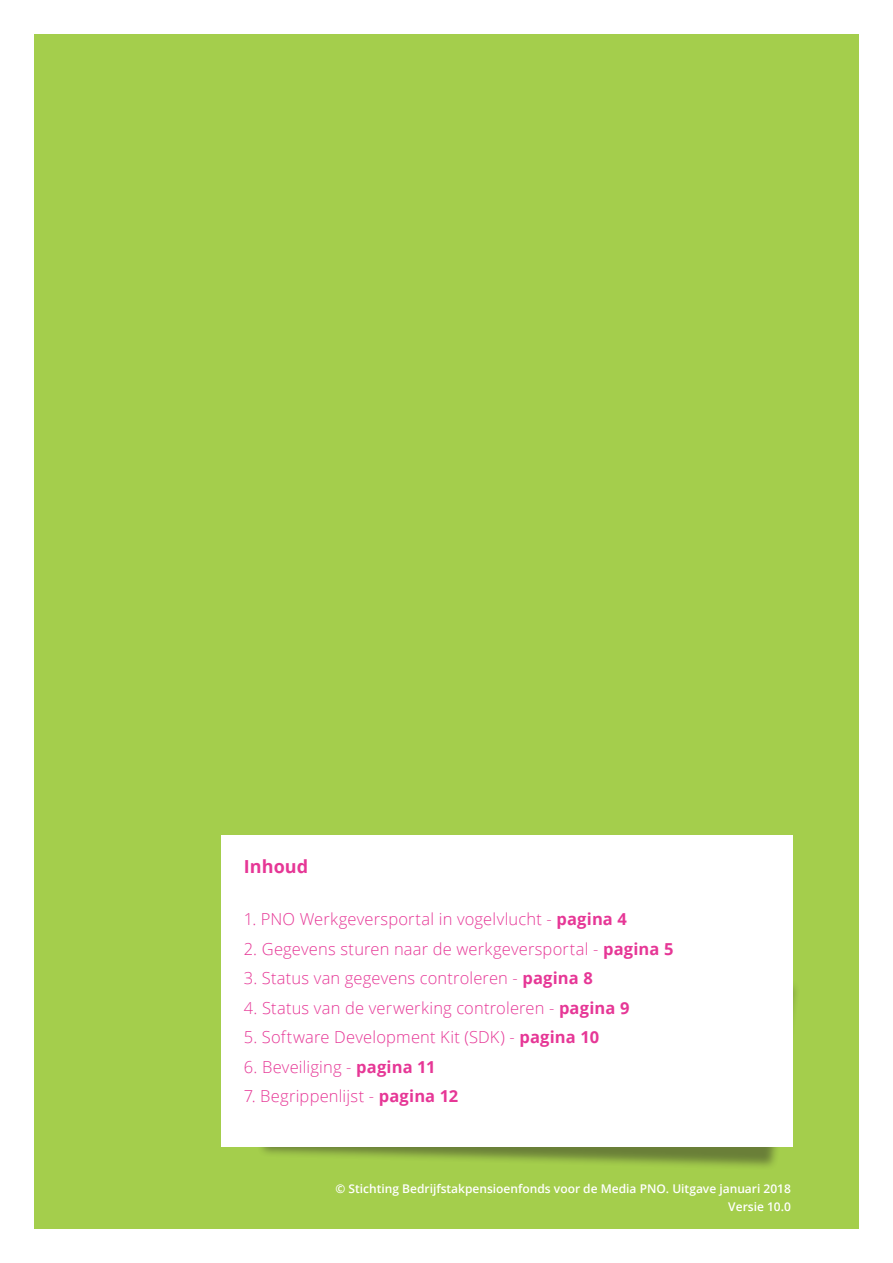
<style>
.page{position:relative;width:893px;height:1263px;background:#fff}
.page>*{position:absolute;margin:0;border:0;box-sizing:border-box;transform-origin:0 0}
.t1{font:700 18px "Open Sans";letter-spacing:.005em;color:#e63796}
.t2{font:300 16.5px "Open Sans";letter-spacing:.01em;color:#e63796}
.Basis_-_Voettekst{font:600 12px "Open Sans";color:#fff}
.s1{font-weight:700}
</style>
<div class="page">
<div style="left:34px;top:34px;width:825px;height:1195px;background:#a4ce4c"></div>
<div style="left:243px;top:980px;width:558px;height:191px;background:#231f20;opacity:.45"></div>
<div style="left:221px;top:835px;width:572px;height:311px;background:#fff"></div>
<p class="t1" style="left:244px;top:854px;width:66px">Inhoud</p>
<p class="t2" style="left:244px;top:908px;width:385px">1. PNO Werkgeversportal in vogelvlucht - <span class="s1">pagina 4</span></p>
<p class="t2" style="left:244px;top:937px;width:431px">2. Gegevens sturen naar de werkgeversportal - <span class="s1">pagina 5</span></p>
<p class="t2" style="left:244px;top:967px;width:351px">3. Status van gegevens controleren - <span class="s1">pagina 8</span></p>
<p class="t2" style="left:244px;top:996px;width:387px">4. Status van de verwerking controleren - <span class="s1">pagina 9</span></p>
<p class="t2" style="left:244px;top:1026px;width:357px">5. Software Development Kit (SDK) - <span class="s1">pagina 10</span></p>
<p class="t2" style="left:244px;top:1055px;width:193px">6. Beveiliging - <span class="s1">pagina 11</span></p>
<p class="t2" style="left:244px;top:1085px;width:216px">7. Begrippenlijst - <span class="s1">pagina 12</span></p>
<p class="Basis_-_Voettekst" style="left:335px;top:1180px;width:457px">© Stichting Bedrijfstakpensioenfonds voor de Media PNO. Uitgave januari 2018</p>
<p class="Basis_-_Voettekst" style="left:728px;top:1198px;width:64px">Versie 10.0</p>
</div>
